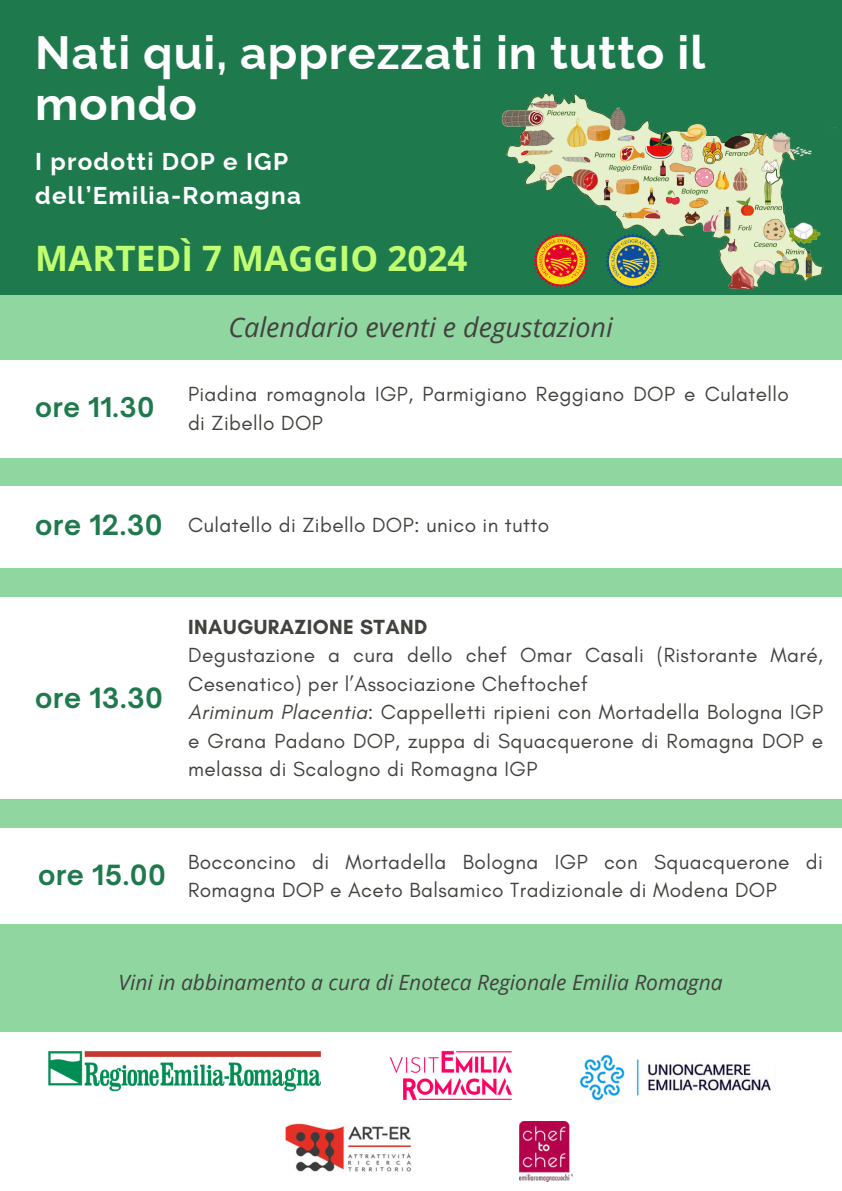
<style>
.page{position:relative;width:842px;height:1191px;background:#fff}
.page>*{position:absolute;margin:0;border:0;box-sizing:border-box;transform-origin:0 0}
.t1{font:700 46.6px/51px "Raleway";letter-spacing:.02em;color:#fff}
.t2{font:700 35px "Open Sans";color:#c1ff72}
.t3{font:italic 27px "Open Sans";color:#42423e}
.t4{font:700 26.6px "Open Sauce One";letter-spacing:.02em;color:#1e7a4d}
.t5{font:700 26px "Open Sauce One";letter-spacing:.02em;color:#1e7a4d}
.t6{font:700 24.3px/33.8px "Raleway";letter-spacing:.05em;color:#fff}
.t7{font:italic 21px "Open Sans";color:#42423e}
.t8{font:20.8px/28.5px "Glacial Indifference";letter-spacing:.02em;color:#42423e}
.t9{font:700 20.8px "Glacial Indifference";letter-spacing:.02em;color:#42423e}
.s1{font-style:italic}
</style>
<div class="page">
<div style="left:0;top:0;width:842px;height:1190px;background:#90d6a1"></div>
<div style="left:0;top:0;width:842px;height:295px;background:#1e7a4d"></div>
<img style="left:501px;top:93px;width:335px;height:197px">
<img style="left:525px;top:227px;width:72px;height:63px">
<img style="left:599px;top:227px;width:68px;height:63px">
<div style="left:0;top:1032px;width:842px;height:158px;background:#fff"></div>
<img style="left:579px;top:1054px;width:192px;height:47px">
<img style="left:48px;top:1051px;width:273px;height:41px">
<img style="left:389px;top:1050px;width:123px;height:50px">
<img style="left:285px;top:1123px;width:127px;height:49px">
<img style="left:519px;top:1121px;width:54px;height:59px">
<div style="left:0;top:360px;width:842px;height:97px;background:#fff"></div>
<div style="left:0;top:486px;width:842px;height:82px;background:#fff"></div>
<div style="left:0;top:597px;width:842px;height:202px;background:#fff"></div>
<div style="left:0;top:828px;width:842px;height:95px;background:#fff"></div>
<h3 class="t1" style="left:35px;top:27px;width:671px">Nati qui, apprezzati in tutto il mondo</h3>
<p class="t6" style="left:35px;top:144px;width:267px">I prodotti DOP e IGP dell’Emilia-Romagna</p>
<p class="t2" style="left:35px;top:233px;width:433px">MARTEDÌ 7 MAGGIO 2024</p>
<p class="t3" style="left:228px;top:308px;width:386px">Calendario eventi e degustazioni</p>
<h3 class="t5" style="left:35px;top:391px;width:121px">ore 11.30</h3>
<p class="t8" style="left:188px;top:379px;width:603px">Piadina romagnola IGP, Parmigiano Reggiano DOP e Culatello di Zibello DOP</p>
<p class="t4" style="left:35px;top:508px;width:129px">ore 12.30</p>
<h3 class="t8" style="left:188px;top:510px;width:363px">Culatello di Zibello DOP: unico in tutto</h3>
<p class="t4" style="left:35px;top:681px;width:129px">ore 13.30</p>
<p class="t9" style="left:188px;top:614px;width:241px">INAUGURAZIONE STAND</p>
<p class="t8" style="left:188px;top:640px;width:636px">Degustazione a cura dello chef Omar Casali (Ristorante Maré,<br>Cesenatico) per l’Associazione Cheftochef</p>
<p class="t8" style="left:188px;top:697px;width:636px;text-align:justify"><span class="s1">Ariminum Placentia</span>: Cappelletti ripieni con Mortadella Bologna IGP e Grana Padano DOP, zuppa di Squacquerone di Romagna DOP e melassa di Scalogno di Romagna IGP</p>
<p class="t4" style="left:38px;top:858px;width:129px">ore 15.00</p>
<p class="t8" style="left:188px;top:847px;width:636px">Bocconcino di Mortadella Bologna IGP con Squacquerone di<br>Romagna DOP e Aceto Balsamico Tradizionale di Modena DOP</p>
<p class="t7" style="left:119px;top:967px;width:606px">Vini in abbinamento a cura di Enoteca Regionale Emilia Romagna</p>
</div>
